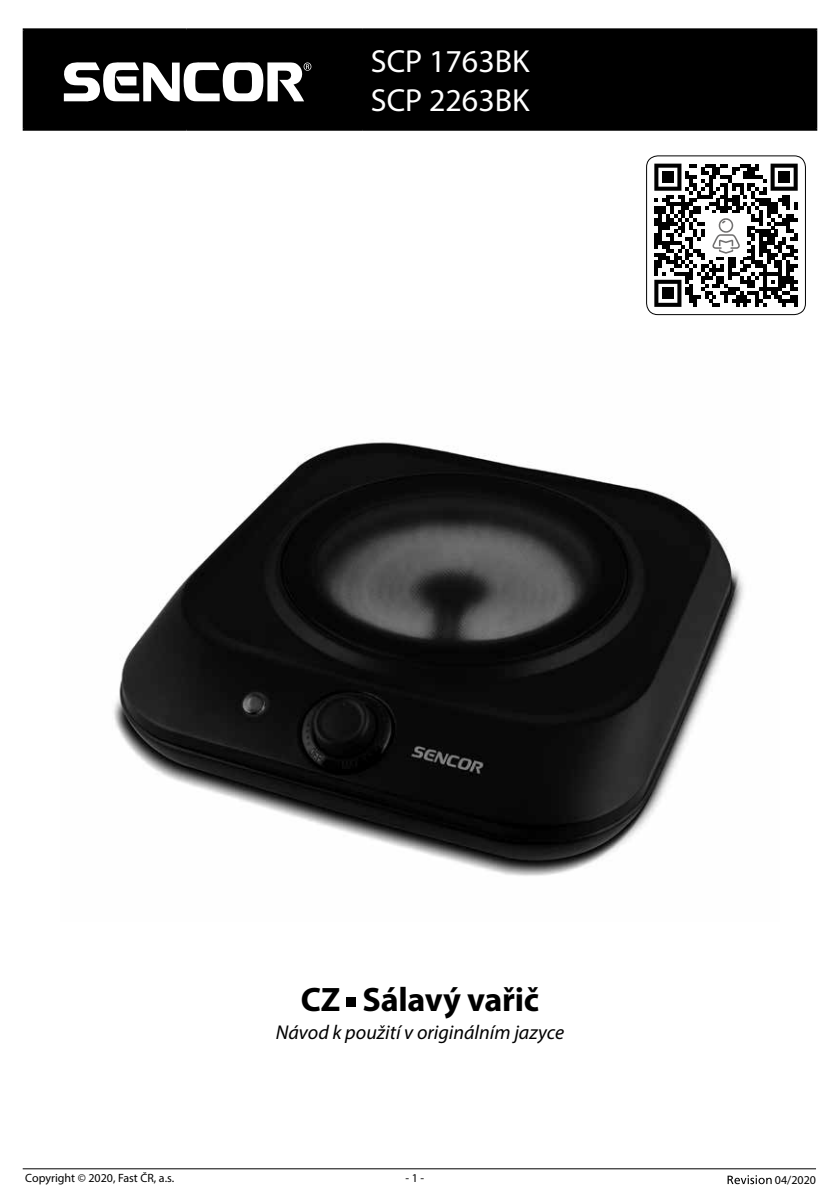
<style>
.page{position:relative;width:840px;height:1191px;background:#fff}
.page>*{position:absolute;margin:0;border:0;box-sizing:border-box;transform-origin:0 0}
.t1{font:700 34px "Myriad Pro";letter-spacing:-.01em;color:#000}
.t2{font:32px/38.4px "Myriad Pro";color:#fff}
.t3{font:italic 20px "Myriad Pro";color:#000}
.t4{font:12px "Myriad Pro";color:#000}
</style>
<div class="page">
<svg style="left:727px;top:1175px;width:44px;height:9px"></svg>
<hr style="left:23px;top:1168px;width:792px;height:1px;background:#000">
<img style="left:114px;top:442px;width:630px;height:434px">
<div style="left:346px;top:997px;width:10px;height:10px;background:#000"></div>
<div style="left:25px;top:30px;width:789px;height:99px;background:#000"></div>
<hr style="left:23px;top:28px;width:163px;height:2px;background:#000">
<hr style="left:23px;top:30px;width:2px;height:99px;background:#000">
<hr style="left:186px;top:28px;width:176px;height:2px;background:#000">
<hr style="left:185px;top:30px;width:2px;height:99px;background:#000">
<hr style="left:362px;top:28px;width:454px;height:2px;background:#000">
<hr style="left:361px;top:30px;width:2px;height:99px;background:#000">
<hr style="left:814px;top:30px;width:2px;height:99px;background:#000">
<hr style="left:23px;top:129px;width:163px;height:2px;background:#000">
<hr style="left:186px;top:129px;width:176px;height:2px;background:#000">
<hr style="left:362px;top:129px;width:454px;height:2px;background:#000">
<svg style="left:63px;top:62px;width:248px;height:40px"></svg>
<svg style="left:646px;top:156px;width:159px;height:159px"></svg>
<h2 class="t2" style="left:370px;top:42px;width:160px">SCP 1763BK<br>SCP 2263BK</h2>
<h1 class="t1" style="left:301px;top:977px;width:239px">CZ Sálavý vařič</h1>
<h3 class="t3" style="left:276px;top:1019px;width:290px">Návod k použití v originálním jazyce</h3>
<p class="t4" style="left:25px;top:1170px;width:150px">Copyright © 2020, Fast ČR, a.s.</p>
<p class="t4" style="left:405px;top:1170px;width:20px">- 1 -</p>
<p class="t4" style="left:774px;top:1172px;width:43px">04/2020</p>
</div>
